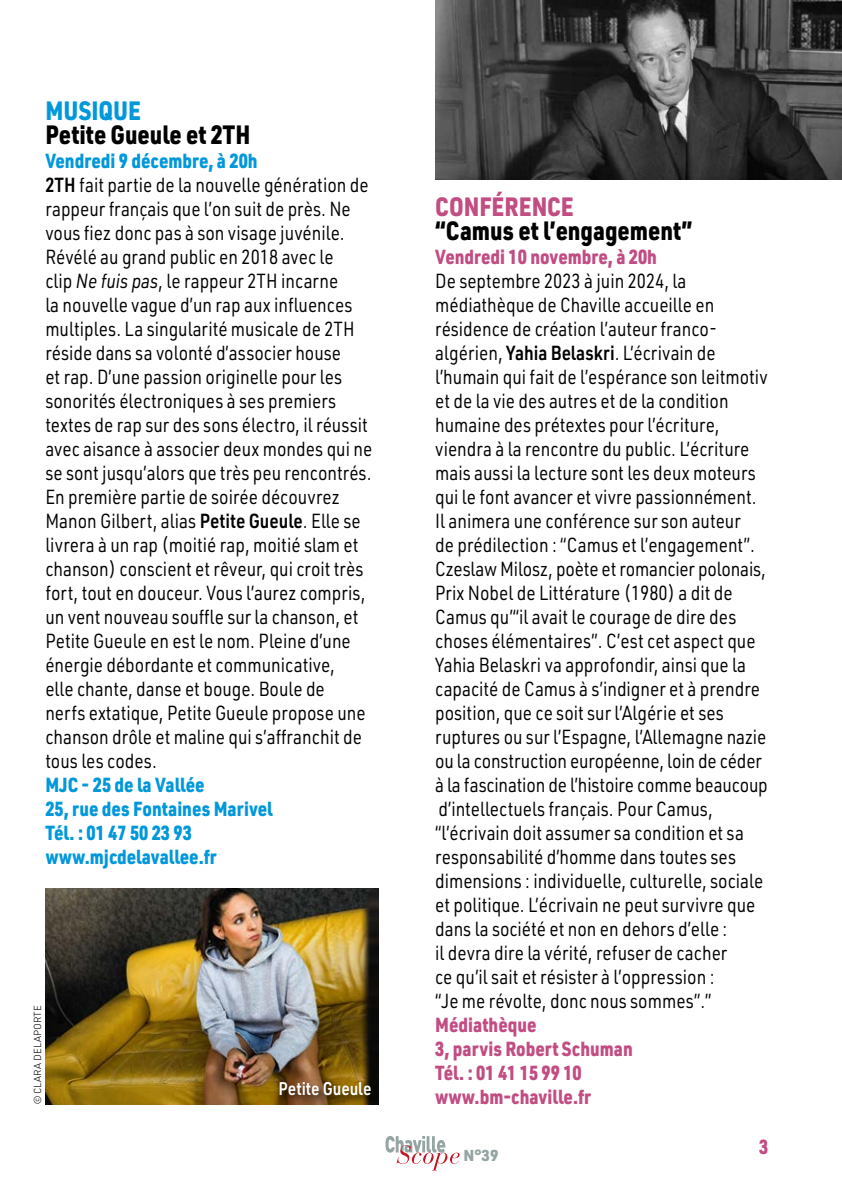
<style>
.page{position:relative;width:842px;height:1191px;background:#fff}
.page>*{position:absolute;margin:0;border:0;box-sizing:border-box;transform-origin:0 0}
.t1{font:900 26px "URWDIN";color:#000;scale:.85 1}
.t2{font:900 26px "URWDIN";color:#c24d83;scale:.85 1}
.t3{font:900 26px "URWDIN";color:#0098da;scale:.85 1}
.t4{font:20px/24px "URWDIN";color:#000;scale:.85 1}
.t5{font:900 20px/24px "URWDIN";color:#c24d83;scale:.85 1}
.t6{font:900 20px/24px "URWDIN";color:#0098da;scale:.85 1}
.t7{font:600 18px "URWDIN";color:#fff;scale:.85 1}
.t8{font:900 15.6px "URWDIN";color:#95a5a4}
.t9{font:300 10px "URWDIN";letter-spacing:.005em;color:#000}
.s1{font-weight:900;color:#0098da}
.s2{font-weight:600}
.s3{font-style:italic}
</style>
<div class="page">
<svg style="left:385px;top:1136px;width:75px;height:34px"></svg>
<img style="left:435px;top:0;width:407px;height:180px">
<img style="left:45px;top:888px;width:333px;height:216px">
<div style="left:278px;top:1080px;width:103px;height:25px;background:#000;opacity:.75"></div>
<h1 class="t3" style="left:45px;top:93px;width:114px">MUSIQUE</h1>
<h1 class="t1" style="left:45px;top:117px;width:243px">Petite Gueule et 2TH</h1>
<p class="t4" style="left:45px;top:148px;width:386px"><span class="s1">Vendredi 9 décembre, à 20h<br></span><span class="s2">2TH</span> fait partie de la nouvelle génération de rappeur français que l’on suit de près. Ne vous fiez donc pas à son visage juvénile.<br>Révélé au grand public en 2018 avec le<br>clip <span class="s3">Ne fuis pas</span>, le rappeur 2TH incarne<br>la nouvelle vague d’un rap aux influences multiples. La singularité musicale de 2TH réside dans sa volonté d’associer house<br>et rap. D’une passion originelle pour les sonorités électroniques à ses premiers textes de rap sur des sons électro, il réussit avec aisance à associer deux mondes qui ne se sont jusqu’alors que très peu rencontrés.<br>En première partie de soirée découvrez Manon Gilbert, alias <span class="s2">Petite Gueule</span>. Elle se livrera à un rap (moitié rap, moitié slam et chanson) conscient et rêveur, qui croit très fort, tout en douceur. Vous l’aurez compris, un vent nouveau souffle sur la chanson, et Petite Gueule en est le nom. Pleine d’une énergie débordante et communicative,<br>elle chante, danse et bouge. Boule de<br>nerfs extatique, Petite Gueule propose une chanson drôle et maline qui s’affranchit de tous les codes.</p>
<p class="t6" style="left:45px;top:772px;width:269px">MJC - 25 de la Vallée<br>25, rue des Fontaines Marivel<br>Tél. : 01 47 50 23 93 www.mjcdelavallee.fr</p>
<p class="t9" style="left:31px;top:1104px;width:101px;rotate:-90deg">© CLARA DELAPORTE</p>
<p class="t7" style="left:278px;top:1076px;width:111px">Petite Gueule</p>
<h1 class="t2" style="left:435px;top:189px;width:165px">CONFÉRENCE</h1>
<h1 class="t1" style="left:435px;top:213px;width:304px">“Camus et l’engagement”</h1>
<p class="t5" style="left:435px;top:244px;width:263px">Vendredi 10 novembre, à 20h</p>
<p class="t4" style="left:435px;top:268px;width:393px">De septembre 2023 à juin 2024, la médiathèque de Chaville accueille en résidence de création l’auteur franco&shy;algérien, <span class="s2">Yahia Belaskri</span>. L’écrivain de l’humain qui fait de l’espérance son leitmotiv et de la vie des autres et de la condition humaine des prétextes pour l’écriture, viendra à la rencontre du public. L’écriture mais aussi la lecture sont les deux moteurs qui le font avancer et vivre passionnément.<br>Il animera une conférence sur son auteur<br>de prédilection : “Camus et l’engagement”.<br>Czeslaw Milosz, poète et romancier polonais, Prix Nobel de Littérature (1980) a dit de Camus qu’“il avait le courage de dire des choses élémentaires”. C’est cet aspect que Yahia Belaskri va approfondir, ainsi que la capacité de Camus à s’indigner et à prendre position, que ce soit sur l’Algérie et ses ruptures ou sur l’Espagne, l’Allemagne nazie ou la construction européenne, loin de céder à la fascination de l’histoire comme beaucoup d’intellectuels français. Pour Camus, “l’écrivain doit assumer sa condition et sa responsabilité d’homme dans toutes ses dimensions : individuelle, culturelle, sociale et politique. L’écrivain ne peut survivre que dans la société et non en dehors d’elle :<br>il devra dire la vérité, refuser de cacher<br>ce qu’il sait et résister à l’oppression :<br>“Je me révolte, donc nous sommes”.”</p>
<p class="t5" style="left:435px;top:1012px;width:234px">Médiathèque<br>3, parvis Robert Schuman<br>Tél. : 01 41 15 99 10 www.bm-chaville.fr</p>
<p class="t8" style="left:464px;top:1145px;width:36px">N°39</p>
<p class="t5" style="left:759px;top:1134px;width:12px">3</p>
</div>
